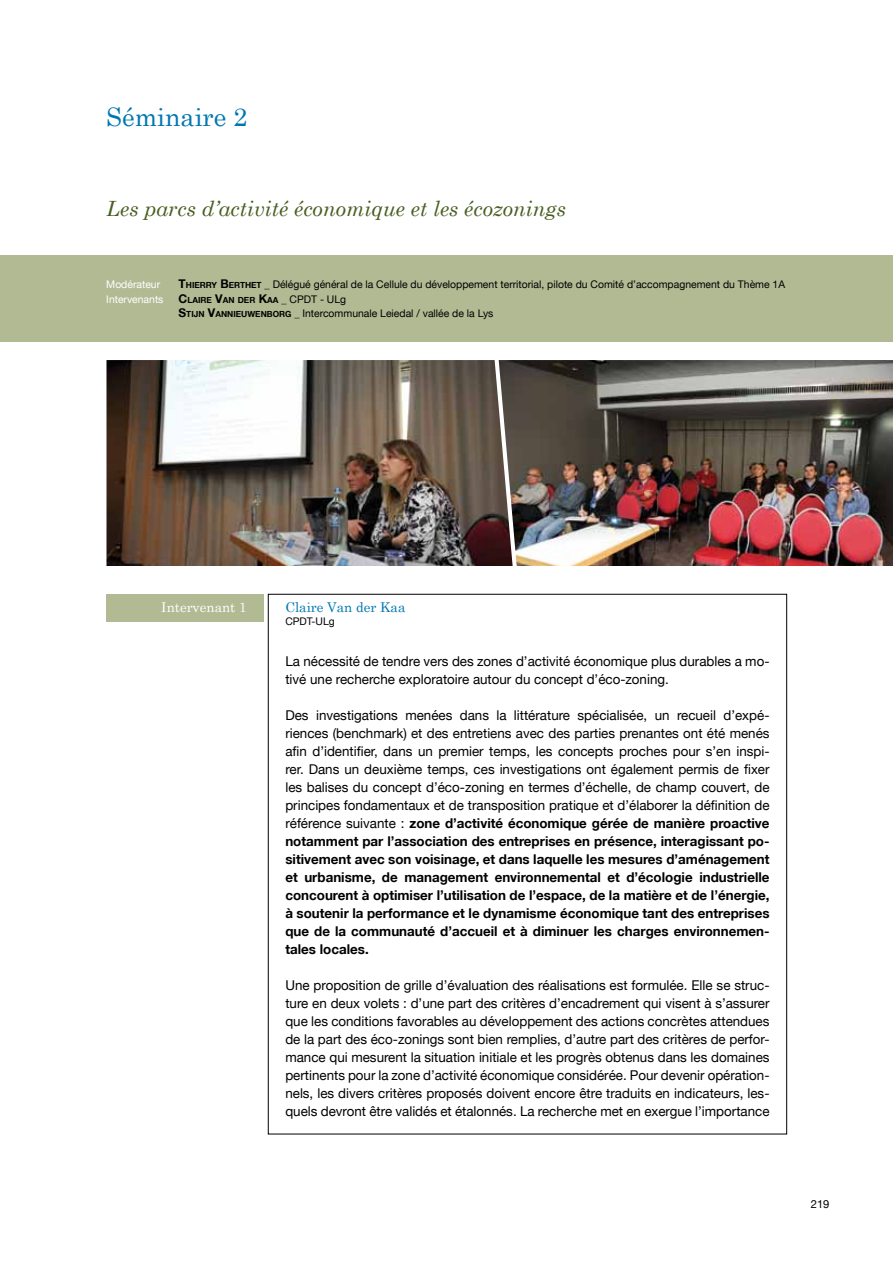
<style>
.page{position:relative;width:893px;height:1263px;background:#fff}
.page>*{position:absolute;margin:0;border:0;box-sizing:border-box;transform-origin:0 0}
.t1{font:25.5px "Century Schoolbook";color:#0077b0}
.t2{font:italic 21px "Century Schoolbook";color:#485e21}
.t3{font:700 13.5px/18px "Helvetica Neue LT";color:#000;text-align:justify}
.t4{font:13.5px/18px "Helvetica Neue LT";color:#000}
.t5{font:13.5px "Century Schoolbook";color:#0077b0}
.t6{font:13.5px "Century Schoolbook";color:#fff}
.t7{font:11.25px "Helvetica Neue LT";color:#000}
.t8{font:10.5px "Helvetica Neue LT";color:#000}
.t9{font:10.5px "Helvetica Neue LT";color:#fff}
.t10{font:700 8.4px "Helvetica Neue LT";color:#000}
.s1{font-weight:700;font-size:12px}
.s2{font-weight:700;font-size:8.4px}
.s3{font-size:12px}
.s4{font-weight:400;font-size:10.5px}
.s5{font-weight:400}
</style>
<div class="page">
<div style="left:0;top:255px;width:893px;height:87px;background:#b1ba93"></div>
<div style="left:106px;top:594px;width:158px;height:28px;background:#b1ba93"></div>
<img style="left:513px;top:360px;width:380px;height:206px">
<img style="left:106px;top:360px;width:407px;height:206px">
<h1 class="t1" style="left:106px;top:95px;width:143px">Séminaire 2</h1>
<h2 class="t2" style="left:106px;top:193px;width:461px">Les parcs d’activité économique et les écozonings</h2>
<p class="t9" style="left:106px;top:278px;width:55px">Modérateur</p>
<p class="t8" style="left:179px;top:278px;width:608px"><span class="s1">T</span><span class="s2">HIERRY</span> <span class="s1">B</span><span class="s2">ERTHET</span> _ Délégué général de la Cellule du développement territorial, pilote du Comité d’accompagnement du Thème 1A</p>
<p class="t9" style="left:106px;top:293px;width:59px">Intervenants</p>
<p class="t10" style="left:179px;top:295px;width:169px"><span class="s3">C</span>LAIRE <span class="s3">V</span>AN DER <span class="s3">K</span>AA <span class="s4">_ CPDT - ULg</span></p>
<p class="t8" style="left:179px;top:307px;width:316px"><span class="s1">S</span><span class="s2">TIJN</span> <span class="s1">V</span><span class="s2">ANNIEUWENBORG</span> _ Intercommunale Leiedal / vallée de la Lys</p>
<p class="t6" style="left:161px;top:596px;width:87px">Intervenant 1</p>
<p class="t5" style="left:285px;top:596px;width:122px">Claire Van der Kaa</p>
<p class="t8" style="left:285px;top:615px;width:51px">CPDT-ULg</p>
<p class="t4" style="left:285px;top:652px;width:486px">La nécessité de tendre vers des zones d’activité économique plus durables a mo&shy;tivé une recherche exploratoire autour du concept d’éco-zoning.</p>
<p class="t3" style="left:285px;top:706px;width:486px"><span class="s5">Des investigations menées dans la littérature spécialisée, un recueil d’expé&shy;riences (benchmark) et des entretiens avec des parties prenantes ont été menés afin d’identifier, dans un premier temps, les concepts proches pour s’en inspi&shy;rer. Dans un deuxième temps, ces investigations ont également permis de fixer les balises du concept d’éco-zoning en termes d’échelle, de champ couvert, de principes fondamentaux et de transposition pratique et d’élaborer la définition de référence suivante :</span> zone d’activité économique gérée de manière proactive notamment par l’association des entreprises en présence, interagissant po&shy;sitivement avec son voisinage, et dans laquelle les mesures d’aménagement et urbanisme, de management environnemental et d’écologie industrielle concourent à optimiser l’utilisation de l’espace, de la matière et de l’énergie, à soutenir la performance et le dynamisme économique tant des entreprises que de la communauté d’accueil et à diminuer les charges environnemen&shy;tales locales.</p>
<p class="t4" style="left:285px;top:976px;width:486px;text-align:justify">Une proposition de grille d’évaluation des réalisations est formulée. Elle se struc&shy;ture en deux volets : d’une part des critères d’encadrement qui visent à s’assurer que les conditions favorables au développement des actions concrètes attendues de la part des éco-zonings sont bien remplies, d’autre part des critères de perfor&shy;mance qui mesurent la situation initiale et les progrès obtenus dans les domaines pertinents pour la zone d’activité économique considérée. Pour devenir opération&shy;nels, les divers critères proposés doivent encore être traduits en indicateurs, les&shy;quels devront être validés et étalonnés. La recherche met en exergue l’importance</p>
<p class="t7" style="left:811px;top:1197px;width:20px">219</p>
</div>
